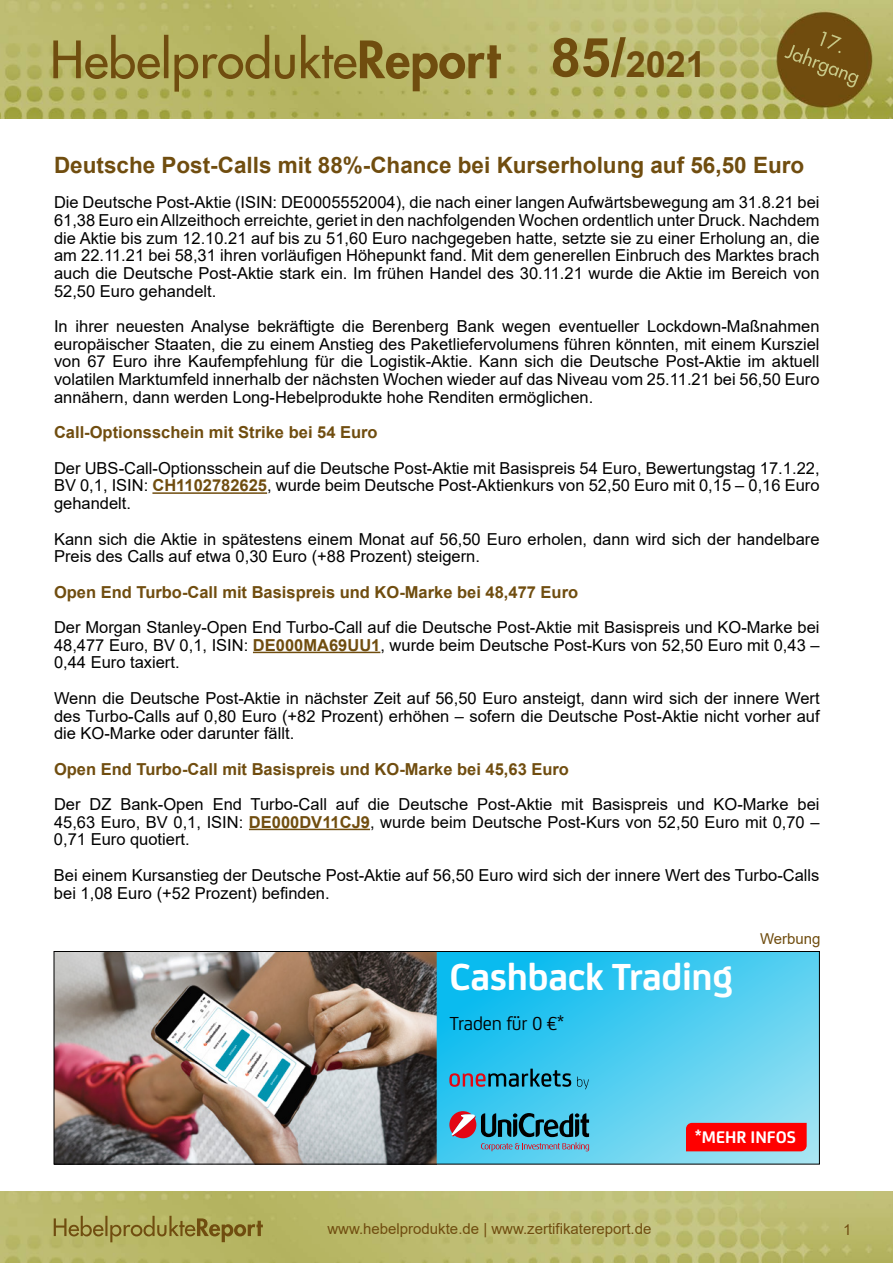
<style>
.page{position:relative;width:893px;height:1263px;background:#fff}
.page>*{position:absolute;margin:0;border:0;box-sizing:border-box;transform-origin:0 0}
.t1{font:700 40.2px "Uni Credit";letter-spacing:-.01em;color:#fff}
.t2{font:700 36px "Arial";color:#704d0f}
.t3{font:700 22.5px "Arial";color:#704d0f}
.t4{font:20.1px "Uni Credit";letter-spacing:-.01em;color:#000}
.t5{font:700 18px "Uni Credit";color:#fff}
.t6{font:16.5px/17.7px "Arial";color:#000;text-align:justify}
.t7{font:700 16.5px "Arial";color:#704d0f}
.t8{font:15px "Arial";color:#704d0f}
.s1{font-size:54px}
.s2{font-weight:700;color:#704d0f}
</style>
<div class="page">
<img style="left:0;top:1192px;width:893px;height:71px">
<img style="left:0;top:0;width:893px;height:119px">
<hr style="left:152px;top:492px;width:115px;height:2px;background:#704d0f">
<hr style="left:253px;top:652px;width:127px;height:1px;background:#704d0f">
<hr style="left:249px;top:829px;width:121px;height:1px;background:#704d0f">
<img style="left:56px;top:953px;width:381px;height:209px">
<svg style="left:437px;top:953px;width:381px;height:209px;background:#4acbf0"></svg>
<svg style="left:577px;top:1076px;width:12px;height:13px"></svg>
<svg style="left:449px;top:1068px;width:122px;height:19px;background:#3888a7"></svg>
<svg style="left:449px;top:1111px;width:140px;height:40px;background:#528ba4"></svg>
<div style="left:686px;top:1123px;width:121px;height:28px;background:#f00"></div>
<div style="left:54px;top:951px;width:766px;height:213px;border:1px solid #000"></div>
<h2 class="t2" style="left:551px;top:39px;width:157px"><span class="s1">85/</span>2021</h2>
<h3 class="t3" style="left:54px;top:149px;width:752px">Deutsche Post-Calls mit 88%-Chance bei Kurserholung auf 56,50 Euro</h3>
<p class="t6" style="left:54px;top:193px;width:767px">Die Deutsche Post-Aktie (ISIN: DE0005552004), die nach einer langen Aufwärtsbewegung am 31.8.21 bei 61,38 Euro ein Allzeithoch erreichte, geriet in den nachfolgenden Wochen ordentlich unter Druck. Nachdem die Aktie bis zum 12.10.21 auf bis zu 51,60 Euro nachgegeben hatte, setzte sie zu einer Erholung an, die am 22.11.21 bei 58,31 ihren vorläufigen Höhepunkt fand. Mit dem generellen Einbruch des Marktes brach auch die Deutsche Post-Aktie stark ein. Im frühen Handel des 30.11.21 wurde die Aktie im Bereich von 52,50 Euro gehandelt.</p>
<p class="t6" style="left:54px;top:317px;width:767px">In ihrer neuesten Analyse bekräftigte die Berenberg Bank wegen eventueller Lockdown-Maßnahmen europäischer Staaten, die zu einem Anstieg des Paketliefervolumens führen könnten, mit einem Kursziel von 67 Euro ihre Kaufempfehlung für die Logistik-Aktie. Kann sich die Deutsche Post-Aktie im aktuell volatilen Marktumfeld innerhalb der nächsten Wochen wieder auf das Niveau vom 25.11.21 bei 56,50 Euro annähern, dann werden Long-Hebelprodukte hohe Renditen ermöglichen.</p>
<p class="t7" style="left:54px;top:421px;width:325px">Call-Optionsschein mit Strike bei 54 Euro</p>
<p class="t6" style="left:54px;top:459px;width:767px">Der UBS-Call-Optionsschein auf die Deutsche Post-Aktie mit Basispreis 54 Euro, Bewertungstag 17.1.22, BV 0,1, ISIN: <span class="s2">CH1102782625</span>, wurde beim Deutsche Post-Aktienkurs von 52,50 Euro mit 0,15 – 0,16 Euro gehandelt.</p>
<p class="t6" style="left:54px;top:530px;width:767px">Kann sich die Aktie in spätestens einem Monat auf 56,50 Euro erholen, dann wird sich der handelbare<br>Preis des Calls auf etwa 0,30 Euro (+88 Prozent) steigern.</p>
<p class="t7" style="left:54px;top:580px;width:526px">Open End Turbo-Call mit Basispreis und KO-Marke bei 48,477 Euro</p>
<p class="t6" style="left:54px;top:618px;width:767px">Der Morgan Stanley-Open End Turbo-Call auf die Deutsche Post-Aktie mit Basispreis und KO-Marke bei 48,477 Euro, BV 0,1, ISIN: <span class="s2">DE000MA69UU1</span>, wurde beim Deutsche Post-Kurs von 52,50 Euro mit 0,43 – 0,44 Euro taxiert.</p>
<p class="t6" style="left:54px;top:689px;width:767px">Wenn die Deutsche Post-Aktie in nächster Zeit auf 56,50 Euro ansteigt, dann wird sich der innere Wert des Turbo-Calls auf 0,80 Euro (+82 Prozent) erhöhen – sofern die Deutsche Post-Aktie nicht vorher auf die KO-Marke oder darunter fällt.</p>
<p class="t7" style="left:54px;top:757px;width:516px">Open End Turbo-Call mit Basispreis und KO-Marke bei 45,63 Euro</p>
<p class="t6" style="left:54px;top:795px;width:767px">Der DZ Bank-Open End Turbo-Call auf die Deutsche Post-Aktie mit Basispreis und KO-Marke bei 45,63 Euro, BV 0,1, ISIN: <span class="s2">DE000DV11CJ9</span>, wurde beim Deutsche Post-Kurs von 52,50 Euro mit 0,70 – 0,71 Euro quotiert.</p>
<p class="t6" style="left:54px;top:866px;width:767px">Bei einem Kursanstieg der Deutsche Post-Aktie auf 56,50 Euro wird sich der innere Wert des Turbo-Calls bei 1,08 Euro (+52 Prozent) befinden.</p>
<h1 class="t1" style="left:449px;top:947px;width:285px">Cashback Trading</h1>
<p class="t4" style="left:449px;top:1009px;width:116px">Traden für 0 €*</p>
<p class="t8" style="left:760px;top:929px;width:62px">Werbung</p>
<p class="t5" style="left:695px;top:1124px;width:102px">*MEHR INFOS</p>
<p class="t8" style="left:327px;top:1218px;width:326px">www.hebelprodukte.de | www.zertifikatereport.de</p>
<p class="t8" style="left:843px;top:1219px;width:10px">1</p>
</div>
